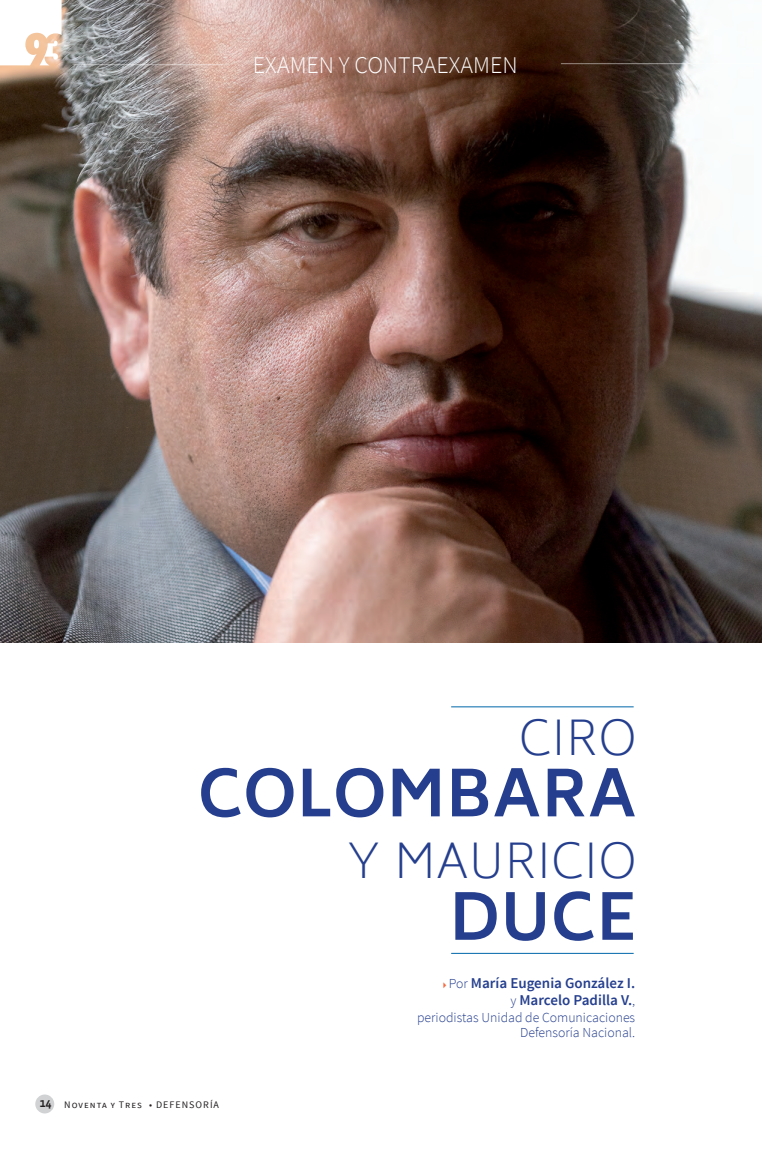
<style>
.page{position:relative;width:762px;height:1171px;background:#fff}
.page>*{position:absolute;margin:0;border:0;box-sizing:border-box;transform-origin:0 0}
.t1{font:700 62.75px "Biryani";color:#253f8e}
.t2{font:200 46.25px "Biryani";letter-spacing:.01em;color:#253f8e}
.t3{font:300 24px "Source Sans Pro";color:#fff}
.t4{font:600 15px/17.5px "Source Sans Pro";color:#253f8e;text-align:right}
.t5{font:300 13.75px/15px "Source Sans Pro";color:#253f8e;text-align:right}
.t6{font:10px "Source Sans Pro";letter-spacing:.1em;color:#231f20}
.s1{font-family:"Vista Sans Med";font-size:12.5px}
.s2{font-family:"Idealist Sans";font-weight:300;font-size:10.88px;color:#f36d45}
.s3{font-weight:300;font-size:13.75px}
</style>
<div class="page">
<div style="left:35px;top:1094px;width:19px;height:19px;background:#d1d2d4;border-radius:50%"></div>
<img style="left:0;top:0;width:762px;height:642px">
<hr style="left:73px;top:64px;width:150px;height:1px;background:#fff">
<hr style="left:561px;top:63px;width:201px;height:1px;background:#fff">
<hr style="left:451px;top:706px;width:183px;height:1px;background:#0067aa">
<hr style="left:451px;top:952px;width:183px;height:1px;background:#0067aa">
<svg style="left:0;top:0;width:62px;height:65px"></svg>
<h3 class="t3" style="left:253px;top:51px;width:266px">EXAMEN Y CONTRAEXAMEN</h3>
<h2 class="t2" style="left:519px;top:711px;width:80px">CIRO</h2>
<h1 class="t1" style="left:198px;top:757px;width:95px">COLOMBARA</h1>
<h2 class="t2" style="left:347px;top:834px;width:285px">Y MAURICIO</h2>
<h1 class="t1" style="left:449px;top:881px;width:179px">DUCE</h1>
<p class="t6" style="left:39px;top:1097px;width:181px"><span class="s1">14</span> Noventa y Tres • DEFENSORÍA</p>
<p class="t4" style="left:443px;top:974px;width:194px"><span class="s2">►</span> <span class="s3">Por</span> María Eugenia González I. <span class="s3">y</span> Marcelo Padilla V.<span class="s3">,</span></p>
<p class="t5" style="left:417px;top:1009px;width:220px">periodistas Unidad de Comunicaciones<br>Defensoría Nacional.</p>
</div>
